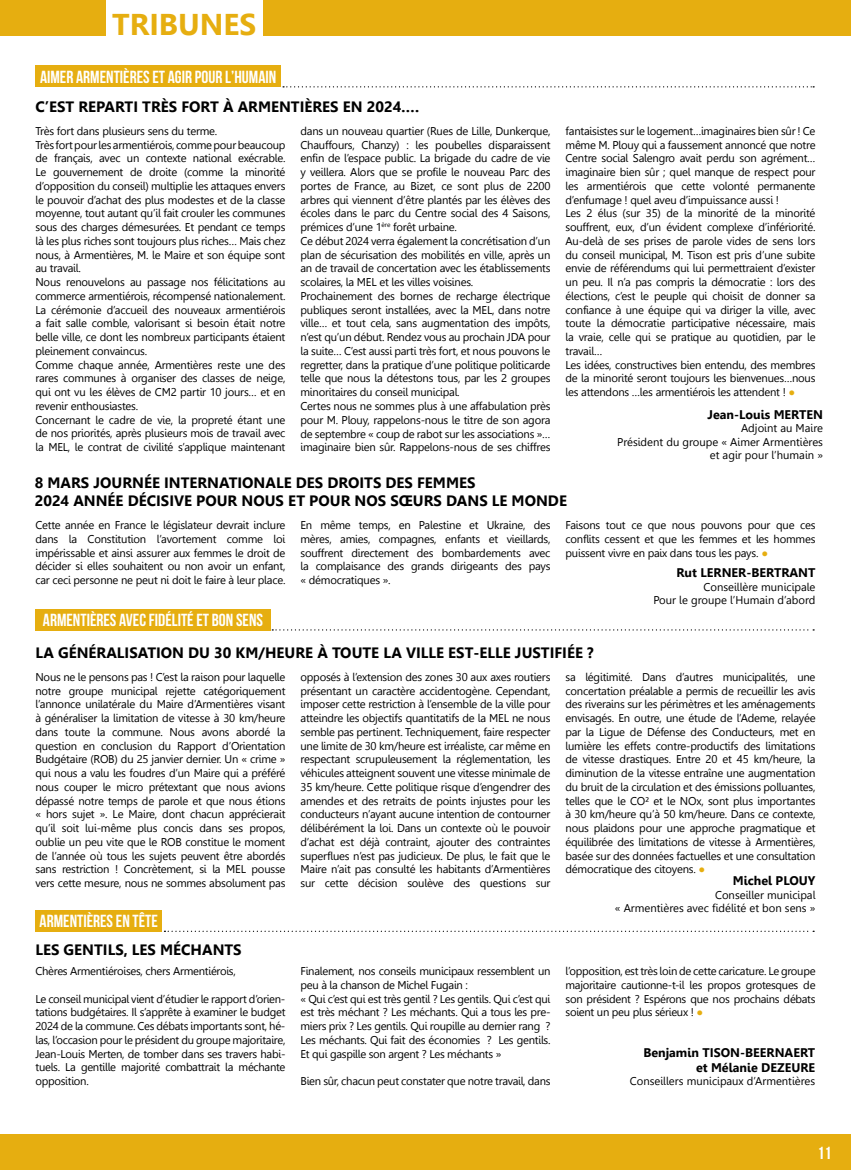
<style>
.page{position:relative;width:851px;height:1170px;background:#fff}
.page>*{position:absolute;margin:0;border:0;box-sizing:border-box;transform-origin:0 0}
.t1{font:700 30px "Leelawadee";color:#e6ae10}
.t2{font:700 17.5px "Bebas Neue";color:#fff}
.t3{font:700 15px/18px "Leelawadee";color:#000}
.t4{font:700 12.5px/15px "Leelawadee";color:#000;text-align:right}
.t5{font:11.25px/13.8px "Leelawadee";letter-spacing:-.02em;color:#000;text-align:justify}
.t6{font:11.25px/13.5px "Leelawadee";color:#000;text-align:right}
.s1{font-family:"Impact";color:#e6ae10}
</style>
<div class="page">
<div style="left:0;top:1134px;width:850px;height:35px;background:#e6ae10"></div>
<div style="left:35px;top:609px;width:235px;height:21px;background:#e6ae10"></div>
<svg style="left:272px;top:629px;width:542px;height:1px"></svg>
<div style="left:35px;top:910px;width:127px;height:21px;background:#e6ae10"></div>
<svg style="left:164px;top:930px;width:650px;height:1px"></svg>
<div style="left:35px;top:66px;width:246px;height:21px;background:#e6ae10"></div>
<svg style="left:283px;top:86px;width:531px;height:1px"></svg>
<div style="left:0;top:0;width:850px;height:36px;background:#e6ae10"></div>
<div style="left:106px;top:0;width:156px;height:38px;background:#fff"></div>
<h1 class="t1" style="left:112px;top:7px;width:146px">TRIBUNES</h1>
<h2 class="t2" style="left:40px;top:67px;width:238px">AIMER ARMENTIÈRES ET AGIR POUR L’HUMAIN</h2>
<h3 class="t3" style="left:35px;top:98px;width:385px">C’EST REPARTI TRÈS FORT À ARMENTIÈRES EN 2024….</h3>
<p class="t5" style="left:35px;top:124px;width:251px;text-align:left">Très fort dans plusieurs sens du terme.<br>Très fort pour les armentiérois, comme pour beaucoup de français, avec un contexte national exécrable.<br>Le gouvernement de droite (comme la minorité d’opposition du conseil) multiplie les attaques envers le pouvoir d’achat des plus modestes et de la classe moyenne, tout autant qu’il fait crouler les communes sous des charges démesurées. Et pendant ce temps là les plus riches sont toujours plus riches… Mais chez nous, à Armentières, M. le Maire et son équipe sont au travail.<br>Nous renouvelons au passage nos félicitations au commerce armentiérois, récompensé nationalement.<br>La cérémonie d’accueil des nouveaux armentiérois a fait salle comble, valorisant si besoin était notre belle ville, ce dont les nombreux participants étaient pleinement convaincus.<br>Comme chaque année, Armentières reste une des rares communes à organiser des classes de neige, qui ont vu les élèves de CM2 partir 10 jours… et en revenir enthousiastes.<br>Concernant le cadre de vie, la propreté étant une de nos priorités, après plusieurs mois de travail avec la MEL, le contrat de civilité s’applique maintenant</p>
<p class="t5" style="left:300px;top:124px;width:251px;text-align:left">dans un nouveau quartier (Rues de Lille, Dunkerque, Chauffours, Chanzy) : les poubelles disparaissent enfin de l’espace public. La brigade du cadre de vie y veillera. Alors que se profile le nouveau Parc des portes de France, au Bizet, ce sont plus de 2200 arbres qui viennent d’être plantés par les élèves des écoles dans le parc du Centre social des 4 Saisons, prémices d’une 1<sup>ère</sup> forêt urbaine.<br>Ce début 2024 verra également la concrétisation d’un plan de sécurisation des mobilités en ville, après un an de travail de concertation avec les établissements scolaires, la MEL et les villes voisines.<br>Prochainement des bornes de recharge électrique publiques seront installées, avec la MEL, dans notre ville… et tout cela, sans augmentation des impôts, n’est qu’un début. Rendez vous au prochain JDA pour la suite… C’est aussi parti très fort, et nous pouvons le regretter, dans la pratique d’une politique politicarde telle que nous la détestons tous, par les 2 groupes minoritaires du conseil municipal.<br>Certes nous ne sommes plus à une affabulation près pour M. Plouy, rappelons-nous le titre de son agora de septembre « coup de rabot sur les associations »… imaginaire bien sûr. Rappelons-nous de ses chiffres</p>
<p class="t5" style="left:565px;top:124px;width:251px;text-align:left">fantaisistes sur le logement…imaginaires bien sûr ! Ce même M. Plouy qui a faussement annoncé que notre Centre social Salengro avait perdu son agrément… imaginaire bien sûr ; quel manque de respect pour les armentiérois que cette volonté permanente d’enfumage ! quel aveu d’impuissance aussi !<br>Les 2 élus (sur 35) de la minorité de la minorité souffrent, eux, d’un évident complexe d’infériorité.<br>Au-delà de ses prises de parole vides de sens lors du conseil municipal, M. Tison est pris d’une subite envie de référendums qui lui permettraient d’exister un peu. Il n’a pas compris la démocratie : lors des élections, c’est le peuple qui choisit de donner sa confiance à une équipe qui va diriger la ville, avec toute la démocratie participative nécessaire, mais la vraie, celle qui se pratique au quotidien, par le travail…<br>Les idées, constructives bien entendu, des membres de la minorité seront toujours les bienvenues…nous les attendons …les armentiérois les attendent ! <span class="s1">●</span></p>
<p class="t4" style="left:707px;top:407px;width:117px">Jean-Louis MERTEN</p>
<p class="t6" style="left:617px;top:421px;width:207px">Adjoint au Maire<br>Président du groupe « Aimer Armentières et agir pour l’humain »</p>
<h3 class="t3" style="left:35px;top:474px;width:533px">8 MARS JOURNÉE INTERNATIONALE DES DROITS DES FEMMES<br>2024 ANNÉE DÉCISIVE POUR NOUS ET POUR NOS SŒURS DANS LE MONDE</h3>
<p class="t5" style="left:35px;top:518px;width:251px">Cette année en France le législateur devrait inclure dans la Constitution l’avortement comme loi impérissable et ainsi assurer aux femmes le droit de décider si elles souhaitent ou non avoir un enfant, car ceci personne ne peut ni doit le faire à leur place.</p>
<p class="t5" style="left:300px;top:518px;width:251px">En même temps, en Palestine et Ukraine, des mères, amies, compagnes, enfants et vieillards, souffrent directement des bombardements avec la complaisance des grands dirigeants des pays « démocratiques ».</p>
<p class="t5" style="left:565px;top:518px;width:251px">Faisons tout ce que nous pouvons pour que ces conflits cessent et que les femmes et les hommes puissent vivre en paix dans tous les pays. <span class="s1">●</span></p>
<p class="t4" style="left:676px;top:565px;width:141px">Rut LERNER-BERTRANT</p>
<p class="t6" style="left:653px;top:580px;width:164px">Conseillère municipale<br>Pour le groupe l’Humain d’abord</p>
<h2 class="t2" style="left:43px;top:610px;width:222px">ARMENTIÈRES AVEC FIDÉLITÉ ET BON SENS</h2>
<h3 class="t3" style="left:35px;top:643px;width:559px">LA GÉNÉRALISATION DU 30 KM/HEURE À TOUTE LA VILLE EST-ELLE JUSTIFIÉE ?</h3>
<p class="t5" style="left:35px;top:670px;width:251px">Nous ne le pensons pas ! C’est la raison pour laquelle notre groupe municipal rejette catégoriquement l’annonce unilatérale du Maire d’Armentières visant à généraliser la limitation de vitesse à 30 km/heure dans toute la commune. Nous avons abordé la question en conclusion du Rapport d’Orientation Budgétaire (ROB) du 25 janvier dernier. Un « crime » qui nous a valu les foudres d’un Maire qui a préféré nous couper le micro prétextant que nous avions dépassé notre temps de parole et que nous étions « hors sujet ». Le Maire, dont chacun apprécierait qu’il soit lui-même plus concis dans ses propos, oublie un peu vite que le ROB constitue le moment de l’année où tous les sujets peuvent être abordés sans restriction ! Concrètement, si la MEL pousse vers cette mesure, nous ne sommes absolument pas</p>
<p class="t5" style="left:300px;top:670px;width:251px">opposés à l’extension des zones 30 aux axes routiers présentant un caractère accidentogène. Cependant, imposer cette restriction à l’ensemble de la ville pour atteindre les objectifs quantitatifs de la MEL ne nous semble pas pertinent. Techniquement, faire respecter une limite de 30 km/heure est irréaliste, car même en respectant scrupuleusement la réglementation, les véhicules atteignent souvent une vitesse minimale de 35 km/heure. Cette politique risque d’engendrer des amendes et des retraits de points injustes pour les conducteurs n’ayant aucune intention de contourner délibérément la loi. Dans un contexte où le pouvoir d’achat est déjà contraint, ajouter des contraintes superflues n’est pas judicieux. De plus, le fait que le Maire n’ait pas consulté les habitants d’Armentières sur cette décision soulève des questions sur</p>
<p class="t5" style="left:565px;top:670px;width:251px">sa légitimité. Dans d’autres municipalités, une concertation préalable a permis de recueillir les avis des riverains sur les périmètres et les aménagements envisagés. En outre, une étude de l’Ademe, relayée par la Ligue de Défense des Conducteurs, met en lumière les effets contre-productifs des limitations de vitesse drastiques. Entre 20 et 45 km/heure, la diminution de la vitesse entraîne une augmentation du bruit de la circulation et des émissions polluantes, telles que le CO² et le NOx, sont plus importantes à 30 km/heure qu’à 50 km/heure. Dans ce contexte, nous plaidons pour une approche pragmatique et équilibrée des limitations de vitesse à Armentières, basée sur des données factuelles et une consultation démocratique des citoyens. <span class="s1">●</span></p>
<p class="t4" style="left:732px;top:873px;width:84px">Michel PLOUY</p>
<p class="t6" style="left:614px;top:887px;width:202px">Conseiller municipal<br>« Armentières avec fidélité et bon sens »</p>
<h2 class="t2" style="left:40px;top:911px;width:120px">ARMENTIÈRES EN TÊTE</h2>
<h3 class="t3" style="left:35px;top:940px;width:208px">LES GENTILS, LES MÉCHANTS</h3>
<p class="t5" style="left:35px;top:964px;width:202px">Chères Armentiéroises, chers Armentiérois,</p>
<p class="t5" style="left:35px;top:991px;width:251px">Le conseil municipal vient d’étudier le rapport d’orien&shy;tations budgétaires. Il s’apprête à examiner le budget 2024 de la commune. Ces débats importants sont, hé&shy;las, l’occasion pour le président du groupe majoritaire, Jean-Louis Merten, de tomber dans ses travers habi&shy;tuels. La gentille majorité combattrait la méchante opposition.</p>
<p class="t5" style="left:300px;top:964px;width:251px;text-align:left">Finalement, nos conseils municipaux ressemblent un peu à la chanson de Michel Fugain :<br>« Qui c’est qui est très gentil ? Les gentils. Qui c’est qui est très méchant ? Les méchants. Qui a tous les pre&shy;miers prix ? Les gentils. Qui roupille au dernier rang ?<br>Les méchants. Qui fait des économies ? Les gentils.<br>Et qui gaspille son argent ? Les méchants »</p>
<p class="t5" style="left:300px;top:1074px;width:251px">Bien sûr, chacun peut constater que notre travail, dans</p>
<p class="t5" style="left:565px;top:964px;width:251px">l’opposition, est très loin de cette caricature. Le groupe majoritaire cautionne-t-il les propos grotesques de son président ? Espérons que nos prochains débats soient un peu plus sérieux ! <span class="s1">●</span></p>
<p class="t4" style="left:643px;top:1044px;width:173px">Benjamin TISON-BEERNAERT et Mélanie DEZEURE</p>
<p class="t6" style="left:629px;top:1074px;width:187px">Conseillers municipaux d’Armentières</p>
<h2 class="t2" style="left:817px;top:1142px;width:15px">11</h2>
</div>
